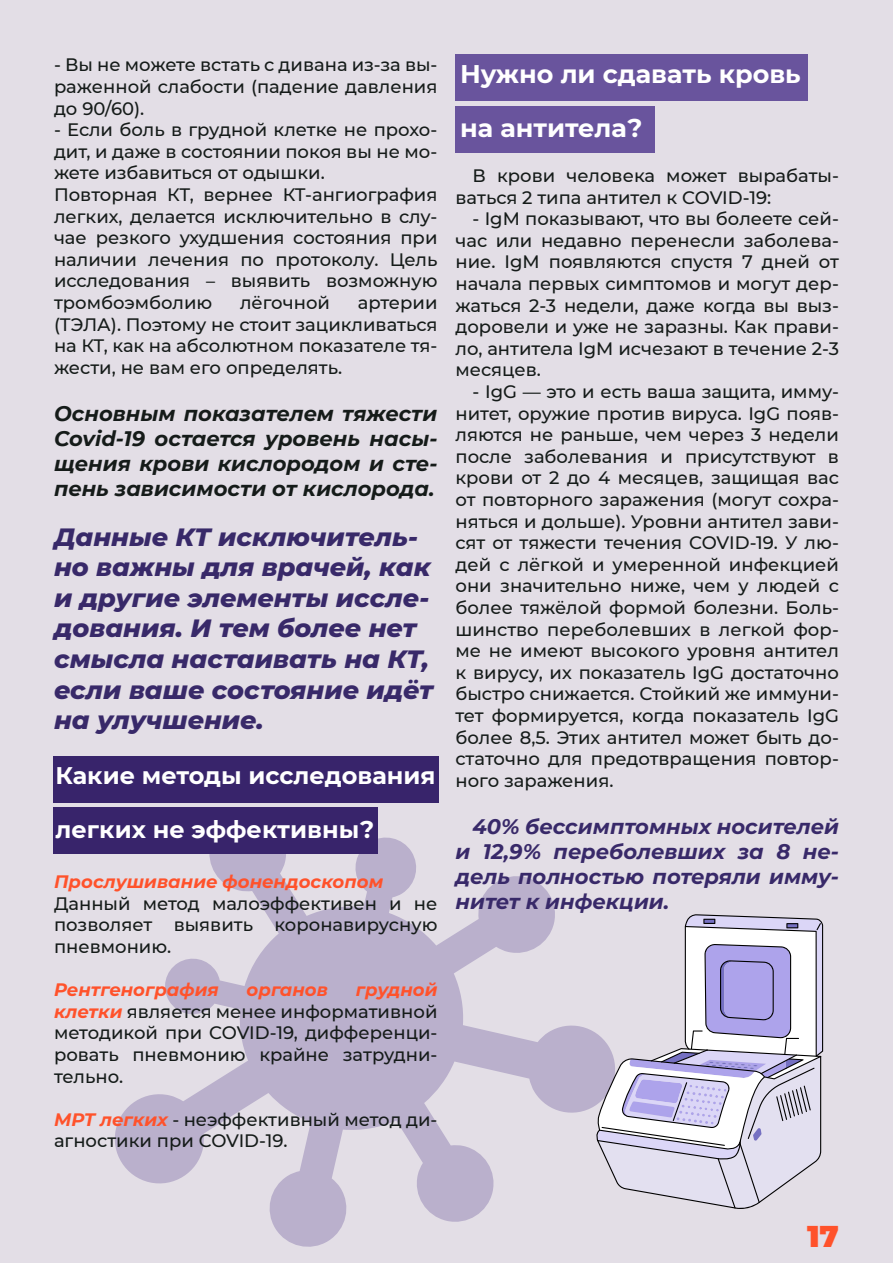
<style>
.page{position:relative;width:893px;height:1263px;background:#e3dee6}
.page>*{position:absolute;margin:0;border:0;box-sizing:border-box;transform-origin:0 0}
.t1{font:900 30px "Montserrat";color:#ff522b}
.t2{font:italic 800 25.5px/30.6px "Montserrat";color:#382969}
.t3{font:700 25.5px/54px "Montserrat";color:#fff}
.t4{font:700 24px "Montserrat";color:#fff}
.t5{font:italic 700 21px/25.2px "Montserrat";color:#151b19;text-align:justify}
.t6{font:italic 700 21px/25.2px "Montserrat";color:#382969;text-align:justify}
.t7{font:500 18px/21.6px "Montserrat";color:#151b19;text-align:justify}
.t8{font:italic 700 18px "Montserrat";color:#ff522b}
.s1{font-weight:700;font-style:italic;color:#ff522b}
</style>
<div class="page">
<svg style="left:115px;top:811px;width:479px;height:436px"></svg>
<svg style="left:594px;top:914px;width:229px;height:295px"></svg>
<div style="left:53px;top:807px;width:324px;height:47px;background:#38246b"></div>
<div style="left:53px;top:756px;width:386px;height:46px;background:#38246b"></div>
<div style="left:455px;top:106px;width:200px;height:46px;background:#69549d"></div>
<div style="left:455px;top:54px;width:353px;height:47px;background:#69549d"></div>
<p class="t7" style="left:54px;top:54px;width:385px">- Вы не можете встать с дивана из-за вы&shy;раженной слабости (падение давления до 90/60).</p>
<p class="t7" style="left:54px;top:118px;width:385px;text-align:left">- Если боль в грудной клетке не прохо&shy;дит, и даже в состоянии покоя вы не мо&shy;жете избавиться от одышки.<br>Повторная КТ, вернее КТ-ангиография легких, делается исключительно в слу&shy;чае резкого ухудшения состояния при наличии лечения по протоколу. Цель исследования – выявить возможную тромбоэмболию</p>
<p class="t7" style="left:240px;top:291px;width:91px">лёгочной</p>
<p class="t7" style="left:54px;top:291px;width:385px;text-indent:304px">артерии (ТЭЛА). Поэтому не стоит зацикливаться на КТ, как на абсолютном показателе тя&shy;жести, не вам его определять.</p>
<p class="t5" style="left:54px;top:400px;width:385px">Основным показателем тяжести Сovid-19 остается уровень насы&shy;щения крови кислородом и сте&shy;пень зависимости от кислорода.</p>
<h2 class="t2" style="left:54px;top:520px;width:381px">Данные КТ исключитель&shy;но важны для врачей, как и другие элементы иссле&shy;дования. И тем более нет смысла настаивать на КТ, если ваше состояние идёт на улучшение.</h2>
<h3 class="t4" style="left:56px;top:758px;width:382px">Какие методы исследования</h3>
<h3 class="t4" style="left:56px;top:812px;width:320px">легких не эффективны?</h3>
<p class="t8" style="left:54px;top:869px;width:331px">Прослушивание фонендоскопом</p>
<p class="t7" style="left:54px;top:892px;width:385px">Данный метод малоэффективен и не позволяет выявить коронавирусную пневмонию.</p>
<p class="t8" style="left:54px;top:977px;width:166px">Рентгенография</p>
<p class="t8" style="left:247px;top:977px;width:83px">органов</p>
<p class="t7" style="left:54px;top:978px;width:385px;text-indent:302px"><span class="s1">грудной клетки</span> является менее информативной методикой при COVID-19, дифференци&shy;ровать пневмонию крайне затрудни&shy;тельно.</p>
<p class="t7" style="left:54px;top:1108px;width:385px"><span class="s1">МРТ легких</span> - неэффективный метод ди&shy;агностики при COVID-19.</p>
<h2 class="t3" style="left:460px;top:46px;width:342px">Нужно ли сдавать кровь на антитела?</h2>
<p class="t7" style="left:455px;top:164px;width:385px;text-indent:17px">В крови человека может вырабаты&shy;ваться 2 типа антител к COVID-19:</p>
<p class="t7" style="left:455px;top:207px;width:385px;text-indent:17px">- IgM показывают, что вы болеете сей&shy;час или недавно перенесли заболева&shy;ние. IgM появляются спустя 7 дней от начала первых симптомов и могут дер&shy;жаться 2-3 недели, даже когда вы выз&shy;доровели и уже не заразны. Как прави&shy;ло, антитела IgM исчезают в течение 2-3 месяцев.</p>
<p class="t7" style="left:455px;top:380px;width:385px;text-indent:17px">- IgG — это и есть ваша защита, имму&shy;нитет, оружие против вируса. IgG появ&shy;ляются не раньше, чем через 3 недели после заболевания и присутствуют в крови от 2 до 4 месяцев, защищая вас от повторного заражения (могут сохра&shy;няться и дольше). Уровни антител зави&shy;сят от тяжести течения COVID-19. У лю&shy;дей с лёгкой и умеренной инфекцией они значительно ниже, чем у людей с более тяжёлой формой болезни. Боль&shy;шинство переболевших в легкой фор&shy;ме не имеют высокого уровня антител к вирусу, их показатель IgG достаточно быстро снижается. Стойкий же иммуни&shy;тет формируется, когда показатель IgG более 8,5. Этих антител может быть до&shy;статочно для предотвращения повтор&shy;ного заражения.</p>
<p class="t6" style="left:455px;top:812px;width:385px;text-indent:17px">40% бессимптомных носителей и 12,9% переболевших за 8 не&shy;дель полностью потеряли имму&shy;нитет к инфекции.</p>
<h1 class="t1" style="left:807px;top:1213px;width:33px">17</h1>
</div>
